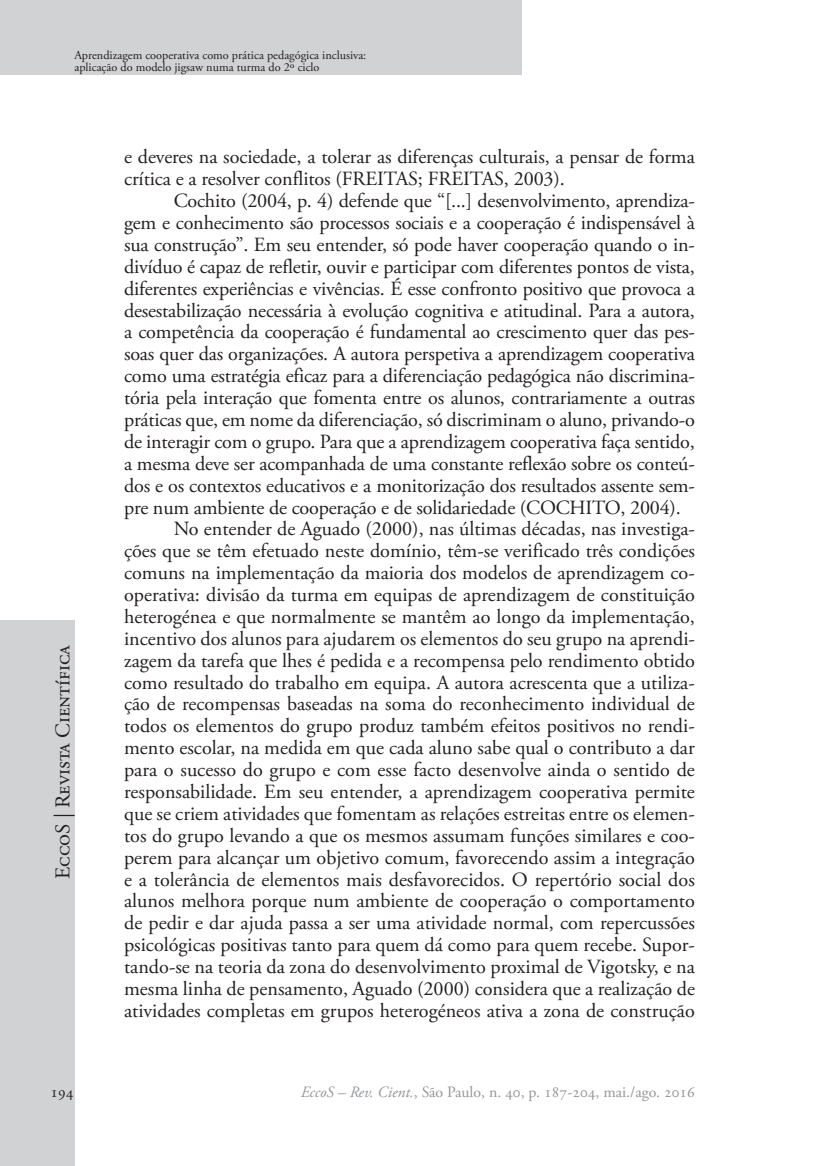
<style>
.page{position:relative;width:819px;height:1166px;background:#fff}
.page>*{position:absolute;margin:0;border:0;box-sizing:border-box;transform-origin:0 0}
.t1{font:21px "Adobe Garamond Pro";color:#231f20}
.t2{font:20.12px/21.9px "Adobe Garamond Pro";color:#231f20}
.t3{font:15.75px "Adobe Garamond Pro";color:#939598}
.t4{font:15.75px "Adobe Garamond Pro";color:#231f20}
.t5{font:12.25px/12.2px "Adobe Garamond Pro";color:#231f20}
.s1{font-style:italic}
</style>
<div class="page">
<div style="left:0;top:620px;width:74px;height:546px;background:#d1d2d4"></div>
<div style="left:0;top:0;width:521px;height:74px;background:#d1d2d4"></div>
<p class="t5" style="left:74px;top:49px;width:293px">Aprendizagem cooperativa como prática pedagógica inclusiva: aplicação do modelo jigsaw numa turma do 2º ciclo</p>
<p class="t1" style="left:50px;top:879px;width:236px;rotate:-90deg">EccoS | Revista Científica</p>
<p class="t2" style="left:124px;top:147px;width:572px">e deveres na sociedade, a tolerar as diferenças culturais, a pensar de forma crítica e a resolver conflitos (FREITAS; FREITAS, 2003).</p>
<p class="t2" style="left:174px;top:191px;width:522px">Cochito (2004, p. 4) defende que “[...] desenvolvimento, aprendiza-</p>
<p class="t2" style="left:124px;top:212px;width:572px">gem e conhecimento são processos sociais e a cooperação é indispensável à</p>
<p class="t2" style="left:124px;top:234px;width:572px">sua construção”. Em seu entender, só pode haver cooperação quando o in-</p>
<p class="t2" style="left:124px;top:256px;width:572px">divíduo é capaz de refletir, ouvir e participar com diferentes pontos de vista,</p>
<p class="t2" style="left:124px;top:278px;width:572px">diferentes experiências e vivências. É esse confronto positivo que provoca a</p>
<p class="t2" style="left:124px;top:300px;width:572px">desestabilização necessária à evolução cognitiva e atitudinal. Para a autora,</p>
<p class="t2" style="left:124px;top:322px;width:572px">a competência da cooperação é fundamental ao crescimento quer das pes-</p>
<p class="t2" style="left:124px;top:344px;width:572px">soas quer das organizações. A autora perspetiva a aprendizagem cooperativa</p>
<p class="t2" style="left:124px;top:366px;width:572px">como uma estratégia eficaz para a diferenciação pedagógica não discrimina-</p>
<p class="t2" style="left:124px;top:387px;width:572px">tória pela interação que fomenta entre os alunos, contrariamente a outras</p>
<p class="t2" style="left:124px;top:409px;width:572px">práticas que, em nome da diferenciação, só discriminam o aluno, privando-o</p>
<p class="t2" style="left:124px;top:431px;width:572px">de interagir com o grupo. Para que a aprendizagem cooperativa faça sentido,</p>
<p class="t2" style="left:124px;top:453px;width:572px">a mesma deve ser acompanhada de uma constante reflexão sobre os conteú-</p>
<p class="t2" style="left:124px;top:475px;width:572px">dos e os contextos educativos e a monitorização dos resultados assente sem-</p>
<p class="t2" style="left:124px;top:497px;width:558px">pre num ambiente de cooperação e de solidariedade (COCHITO, 2004).</p>
<p class="t2" style="left:174px;top:519px;width:522px">No entender de Aguado (2000), nas últimas décadas, nas investiga-</p>
<p class="t2" style="left:124px;top:541px;width:572px">ções que se têm efetuado neste domínio, têm-se verificado três condições</p>
<p class="t2" style="left:124px;top:562px;width:572px">comuns na implementação da maioria dos modelos de aprendizagem co-</p>
<p class="t2" style="left:124px;top:584px;width:572px">operativa: divisão da turma em equipas de aprendizagem de constituição</p>
<p class="t2" style="left:124px;top:606px;width:572px">heterogénea e que normalmente se mantêm ao longo da implementação,</p>
<p class="t2" style="left:124px;top:628px;width:572px">incentivo dos alunos para ajudarem os elementos do seu grupo na aprendi-</p>
<p class="t2" style="left:124px;top:650px;width:572px">zagem da tarefa que lhes é pedida e a recompensa pelo rendimento obtido</p>
<p class="t2" style="left:124px;top:672px;width:572px">como resultado do trabalho em equipa. A autora acrescenta que a utiliza-</p>
<p class="t2" style="left:124px;top:694px;width:572px">ção de recompensas baseadas na soma do reconhecimento individual de</p>
<p class="t2" style="left:124px;top:716px;width:572px">todos os elementos do grupo produz também efeitos positivos no rendi-</p>
<p class="t2" style="left:124px;top:737px;width:572px">mento escolar, na medida em que cada aluno sabe qual o contributo a dar</p>
<p class="t2" style="left:124px;top:759px;width:572px">para o sucesso do grupo e com esse facto desenvolve ainda o sentido de</p>
<p class="t2" style="left:124px;top:781px;width:572px">responsabilidade. Em seu entender, a aprendizagem cooperativa permite</p>
<p class="t2" style="left:124px;top:803px;width:572px">que se criem atividades que fomentam as relações estreitas entre os elemen-</p>
<p class="t2" style="left:124px;top:825px;width:572px">tos do grupo levando a que os mesmos assumam funções similares e coo-</p>
<p class="t2" style="left:124px;top:847px;width:572px">perem para alcançar um objetivo comum, favorecendo assim a integração</p>
<p class="t2" style="left:124px;top:869px;width:572px">e a tolerância de elementos mais desfavorecidos. O repertório social dos</p>
<p class="t2" style="left:124px;top:891px;width:572px">alunos melhora porque num ambiente de cooperação o comportamento</p>
<p class="t2" style="left:124px;top:912px;width:572px">de pedir e dar ajuda passa a ser uma atividade normal, com repercussões</p>
<p class="t2" style="left:124px;top:934px;width:572px">psicológicas positivas tanto para quem dá como para quem recebe. Supor-</p>
<p class="t2" style="left:124px;top:956px;width:572px">tando-se na teoria da zona do desenvolvimento proximal de Vigotsky, e na</p>
<p class="t2" style="left:124px;top:978px;width:572px">mesma linha de pensamento, Aguado (2000) considera que a realização de</p>
<p class="t2" style="left:124px;top:1000px;width:572px">atividades completas em grupos heterogéneos ativa a zona de construção</p>
<p class="t4" style="left:50px;top:1083px;width:25px">194</p>
<p class="t3" style="left:301px;top:1083px;width:395px"><span class="s1">EccoS – Rev. Cient.</span>, São Paulo, n. 40, p. 187-204, mai./ago. 2016</p>
</div>
